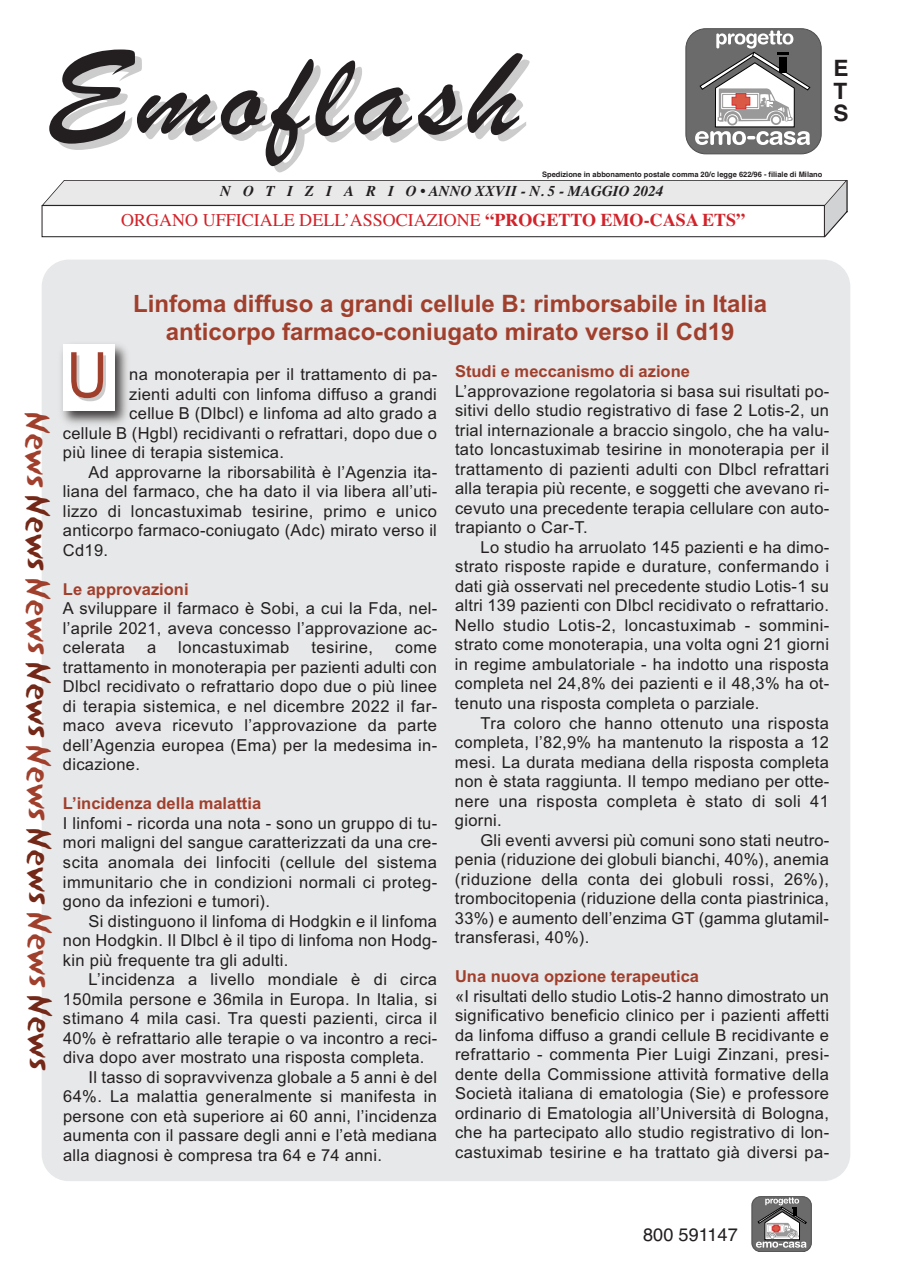
<style>
.page{position:relative;width:901px;height:1271px;background:#fff}
.page>*{position:absolute;margin:0;border:0;box-sizing:border-box;transform-origin:0 0}
.t1{font:126px "Brush Script";letter-spacing:.05em;color:#231f20;scale:1.1 1}
.t2{font:63px "Arial";color:#a13f2d;scale:.9 1}
.t3{font:27px "Sand";letter-spacing:-.06em;color:#a13f2d}
.t4{font:700 24px/28.8px "Arial";color:#a13f2d;text-align:center}
.t5{font:700 22.5px/22.5px "Helvetica";color:#231f20;text-align:justify}
.t6{font:18.15px "Helvetica";color:#231f20}
.t7{font:18px "Times";color:#d1232a}
.t8{font:16.5px/19.5px "Arial";letter-spacing:.02em;color:#231f20;text-align:justify}
.t9{font:700 16.5px "Arial";color:#a13f2d}
.t10{font:italic 700 15px "Times";color:#231f20}
.t11{font:700 7.5px "Helvetica";color:#231f20}
.s1{font-weight:700}
.s2{color:#742817}
</style>
<div class="page">
<div style="left:42px;top:259px;width:808px;height:921px;background:#e7e8e9;border-radius:27px"></div>
<div style="left:751px;top:1196px;width:60px;height:55px;background:#6b6b6b;border-radius:9px"></div>
<div style="left:751px;top:1196px;width:60px;height:55px;border:1px solid #4d4d4d;border-radius:9px"></div>
<svg style="left:755px;top:1197px;width:51px;height:50px"></svg>
<svg style="left:42px;top:180px;width:806px;height:58px"></svg>
<div style="left:42px;top:205px;width:782px;height:32px;border:1px solid #231f20"></div>
<div style="left:685px;top:29px;width:135px;height:125px;background:#6b6b6b;border-radius:20px"></div>
<div style="left:685px;top:28px;width:136px;height:126px;border:1px solid #4d4d4d;border-radius:20px"></div>
<svg style="left:694px;top:30px;width:116px;height:115px"></svg>
<img style="left:61px;top:344px;width:66px;height:81px">
<div style="left:63px;top:344px;width:51px;height:66px;background:#fff"></div>
<h1 class="t1" style="left:45px;top:23px;width:432px">Emoflash</h1>
<p class="t11" style="left:542px;top:170px;width:282px">Spedizione in abbonamento postale comma 20/c legge 622/96 - filiale di Milano</p>
<p class="t10" style="left:220px;top:182px;width:444px">N O T I Z I A R I O•ANNOXXVII-N.5-MAGGIO2024</p>
<p class="t7" style="left:121px;top:210px;width:625px">ORGANO UFFICIALE DELL’ASSOCIAZIONE <span class="s1">“PROGETTO EMO-CASA ETS”</span></p>
<h3 class="t5" style="left:833px;top:57px;width:17px">E T S</h3>
<h3 class="t4" style="left:133px;top:289px;width:635px">Linfoma diffuso a grandi cellule B: rimborsabile in Italia anticorpo farmaco-coniugato mirato verso il Cd19</h3>
<h3 class="t3" style="left:53px;top:413px;width:659px;rotate:90deg">News <span class="s2">News</span> News <span class="s2">News</span> News <span class="s2">News</span> News <span class="s2">News</span></h3>
<h2 class="t2" style="left:67px;top:339px;width:47px">U</h2>
<p class="t8" style="left:129px;top:365px;width:309px">na monoterapia per il trattamento di pa-</p>
<p class="t8" style="left:129px;top:384px;width:309px">zienti adulti con linfoma diffuso a grandi</p>
<p class="t8" style="left:129px;top:404px;width:309px">cellue B (Dlbcl) e linfoma ad alto grado a</p>
<p class="t8" style="left:63px;top:423px;width:375px">cellule B (Hgbl) recidivanti o refrattari, dopo due o</p>
<p class="t8" style="left:63px;top:443px;width:222px">più linee di terapia sistemica.</p>
<p class="t8" style="left:88px;top:462px;width:350px">Ad approvarne la riborsabilità è l’Agenzia ita-</p>
<p class="t8" style="left:63px;top:482px;width:375px">liana del farmaco, che ha dato il via libera all’uti-</p>
<p class="t8" style="left:63px;top:501px;width:375px">lizzo di loncastuximab tesirine, primo e unico</p>
<p class="t8" style="left:63px;top:521px;width:375px">anticorpo farmaco-coniugato (Adc) mirato verso il</p>
<p class="t8" style="left:63px;top:540px;width:47px">Cd19.</p>
<p class="t9" style="left:63px;top:579px;width:127px">Le approvazioni</p>
<p class="t8" style="left:63px;top:599px;width:375px">A sviluppare il farmaco è Sobi, a cui la Fda, nel&shy;l’aprile 2021, aveva concesso l’approvazione ac&shy;celerata</p>
<p class="t8" style="left:147px;top:638px;width:11px">a</p>
<p class="t8" style="left:178px;top:638px;width:113px">loncastuximab</p>
<p class="t8" style="left:311px;top:638px;width:63px">tesirine,</p>
<p class="t8" style="left:63px;top:638px;width:375px;text-indent:332px">come trattamento in monoterapia per pazienti adulti con Dlbcl recidivato o refrattario dopo due o più linee di terapia sistemica, e nel dicembre 2022 il far&shy;maco aveva ricevuto l’approvazione da parte dell’Agenzia europea (Ema) per la medesima in&shy;dicazione.</p>
<p class="t9" style="left:63px;top:794px;width:200px">L’incidenza della malattia</p>
<p class="t8" style="left:63px;top:813px;width:375px">I linfomi - ricorda una nota - sono un gruppo di tu&shy;mori maligni del sangue caratterizzati da una cre&shy;scita anomala dei linfociti (cellule del sistema immunitario che in condizioni normali ci proteg&shy;gono da infezioni e tumori).</p>
<p class="t8" style="left:63px;top:911px;width:375px;text-indent:26px">Si distinguono il linfoma di Hodgkin e il linfoma non Hodgkin. Il Dlbcl è il tipo di linfoma non Hodg&shy;kin più frequente tra gli adulti.</p>
<p class="t8" style="left:88px;top:969px;width:350px">L’incidenza a livello mondiale è di circa</p>
<p class="t8" style="left:63px;top:989px;width:375px">150mila persone e 36mila in Europa. In Italia, si</p>
<p class="t8" style="left:63px;top:1008px;width:375px">stimano 4 mila casi. Tra questi pazienti, circa il</p>
<p class="t8" style="left:63px;top:1028px;width:375px">40% è refrattario alle terapie o va incontro a reci-</p>
<p class="t8" style="left:63px;top:1047px;width:363px">diva dopo aver mostrato una risposta completa.</p>
<p class="t8" style="left:88px;top:1067px;width:350px">Il tasso di sopravvivenza globale a 5 anni è del</p>
<p class="t8" style="left:63px;top:1086px;width:375px">64%. La malattia generalmente si manifesta in</p>
<p class="t8" style="left:63px;top:1106px;width:375px">persone con età superiore ai 60 anni, l’incidenza</p>
<p class="t8" style="left:63px;top:1125px;width:375px">aumenta con il passare degli anni e l’età mediana</p>
<p class="t8" style="left:63px;top:1145px;width:320px">alla diagnosi è compresa tra 64 e 74 anni.</p>
<p class="t9" style="left:455px;top:362px;width:236px">Studi e meccanismo di azione</p>
<p class="t8" style="left:455px;top:381px;width:375px">L’approvazione regolatoria si basa sui risultati po&shy;sitivi dello studio registrativo di fase 2 Lotis-2, un trial internazionale a braccio singolo, che ha valu&shy;tato loncastuximab tesirine in monoterapia per il trattamento di pazienti adulti con Dlbcl refrattari alla terapia più recente, e soggetti che avevano ri&shy;cevuto una precedente terapia cellulare con auto&shy;trapianto o Car-T.</p>
<p class="t8" style="left:455px;top:537px;width:375px;text-indent:26px">Lo studio ha arruolato 145 pazienti e ha dimo&shy;strato risposte rapide e durature, confermando i dati già osservati nel precedente studio Lotis-1 su altri 139 pazienti con Dlbcl recidivato o refrattario.<br>Nello studio Lotis-2, loncastuximab - sommini&shy;strato come monoterapia, una volta ogni 21 giorni in regime ambulatoriale - ha indotto una risposta completa nel 24,8% dei pazienti e il 48,3% ha ot&shy;tenuto una risposta completa o parziale.</p>
<p class="t8" style="left:455px;top:713px;width:375px;text-indent:26px">Tra coloro che hanno ottenuto una risposta completa, l’82,9% ha mantenuto la risposta a 12 mesi. La durata mediana della risposta completa non è stata raggiunta. Il tempo mediano per otte&shy;nere una risposta completa è stato di soli 41 giorni.</p>
<p class="t8" style="left:455px;top:830px;width:375px;text-indent:26px">Gli eventi avversi più comuni sono stati neutro&shy;penia (riduzione dei globuli bianchi, 40%), anemia (riduzione della conta dei globuli rossi, 26%), trombocitopenia (riduzione della conta piastrinica, 33%) e aumento dell’enzima GT (gamma glutamil&shy;transferasi, 40%).</p>
<p class="t9" style="left:455px;top:966px;width:245px">Una nuova opzione terapeutica</p>
<p class="t8" style="left:455px;top:986px;width:375px">«I risultati dello studio Lotis-2 hanno dimostrato un significativo beneficio clinico per i pazienti affetti da linfoma diffuso a grandi cellule B recidivante e refrattario - commenta Pier Luigi Zinzani, presi&shy;dente della Commissione attività formative della Società italiana di ematologia (Sie) e professore ordinario di Ematologia all’Università di Bologna, che ha partecipato allo studio registrativo di lon&shy;castuximab tesirine e ha trattato già diversi pa-</p>
<p class="t6" style="left:643px;top:1223px;width:96px">800 591147</p>
</div>
